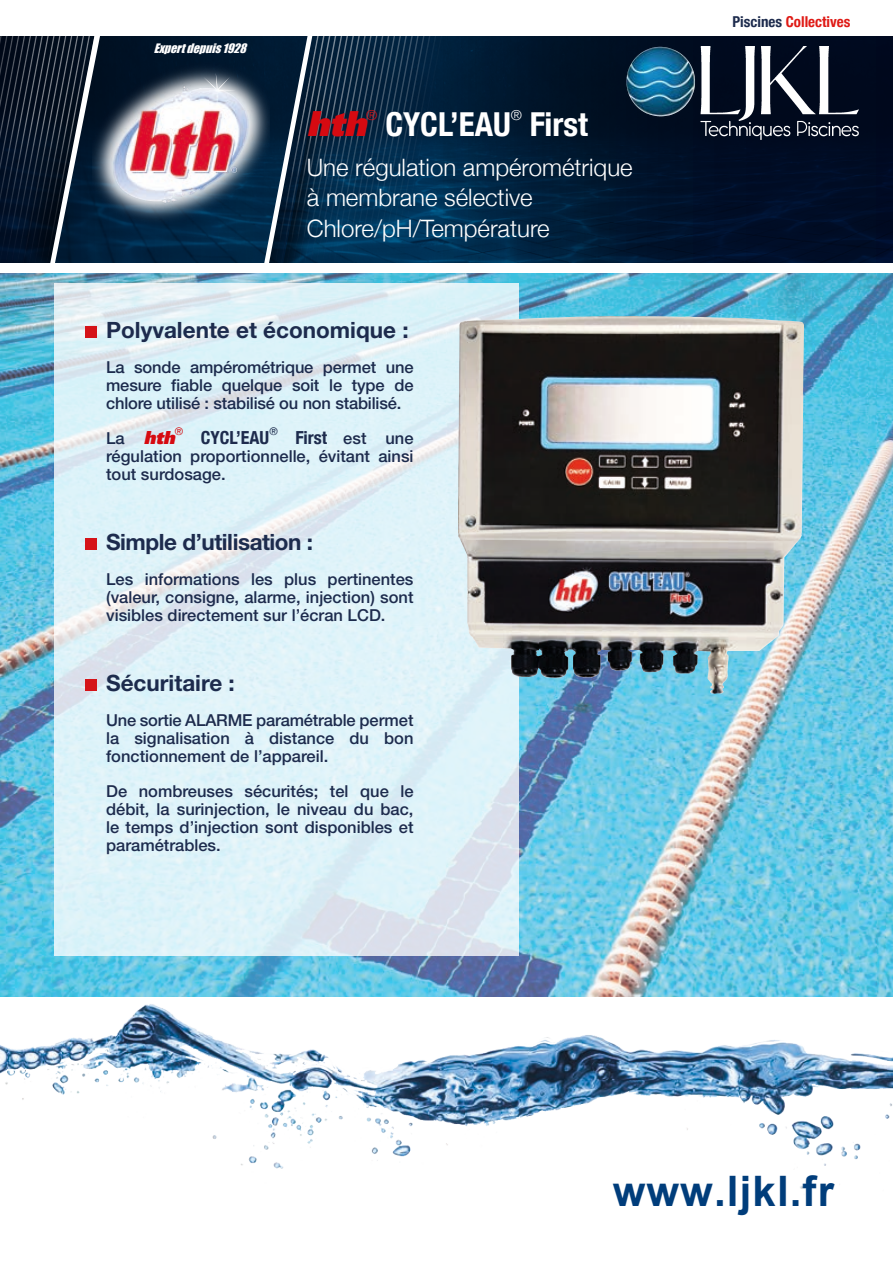
<style>
.page{position:relative;width:893px;height:1263px;background:#fff}
.page>*{position:absolute;margin:0;border:0;box-sizing:border-box;transform-origin:0 0}
.t1{font:700 42px "Arial";letter-spacing:.025em;color:#003d7b}
.Heading_25pt{font:34.5px "Univers LT Std X Black Obl";color:#d60a11}
.Heading_25pt-2{font:700 condensed 33px "Helvetica Neue";color:#fff}
.Heading_25pt-3{font:300 24px/30.6px "Helvetica Neue";color:#fff}
.t2{font:700 22.5px "Helvetica Neue LT Std";color:#1d2b4d}
.t3{font:700 22.5px "Helvetica Neue LT Std";letter-spacing:-.02em;color:#1d2b4d}
.t4{font:700 condensed 18px "Helvetica Neue";color:#1d2b4d}
.t5{font:18px "Univers LT Std X Black Obl";color:#d60a11}
.t6{font:500 16.5px/18px "Helvetica Neue LT Std";color:#1d2b4d;text-align:justify}
.t7{font:700 condensed 15px "Helvetica Neue";color:#df1a15}
.Heading_25pt-4{font:300 13.95px "Helvetica Neue";color:#d51318}
.Heading_25pt-5{font:300 13.95px "Helvetica Neue";color:#fff}
.MINITAB{font:italic 12px "Impact";color:#fff}
.t8{font:10.5px "Helvetica Neue";color:#d51318}
.t9{font:10.5px "Helvetica Neue";color:#1d2b4d}
.s1{font-family:"Helvetica Neue LT Std";font-weight:500;font-size:16.5px;color:#1d2b4d}
.s2{font-family:"Helvetica Neue";font-weight:700;font-stretch:condensed;font-size:18px}
.s3{color:#1d2b4d}
</style>
<div class="page">
<img style="left:111px;top:36px;width:782px;height:227px">
<svg style="left:262px;top:36px;width:207px;height:227px;background:#0d314e"></svg>
<svg style="left:0;top:36px;width:111px;height:227px;background:#192738"></svg>
<img style="left:92px;top:56px;width:178px;height:178px">
<img style="left:0;top:996px;width:893px;height:193px">
<img style="left:0;top:273px;width:893px;height:723px">
<svg style="left:54px;top:283px;width:465px;height:672px;background:#def0f6"></svg>
<div style="left:85px;top:326px;width:12px;height:12px;background:#d51318"></div>
<div style="left:85px;top:538px;width:12px;height:12px;background:#d51318"></div>
<div style="left:85px;top:679px;width:12px;height:12px;background:#d51318"></div>
<img style="left:458px;top:316px;width:346px;height:378px">
<img style="left:626px;top:47px;width:233px;height:93px">
<p class="MINITAB" style="left:154px;top:39px;width:99px">Expertdepuis1928</p>
<p class="Heading_25pt" style="left:307px;top:101px;width:61px">hth</p>
<p class="Heading_25pt-4" style="left:366px;top:103px;width:13px">®</p>
<p class="Heading_25pt-2" style="left:385px;top:97px;width:127px">CYCL’EAU</p>
<p class="Heading_25pt-5" style="left:511px;top:103px;width:13px">®</p>
<p class="Heading_25pt-2" style="left:530px;top:97px;width:60px">First</p>
<p class="Heading_25pt-3" style="left:307px;top:150px;width:327px">Une régulation ampérométrique à membrane sélective<br>Chlore/pH/Température</p>
<p class="t2" style="left:106px;top:316px;width:304px">Polyvalente et économique :</p>
<p class="t6" style="left:106px;top:358px;width:309px">La sonde ampérométrique permet une mesure fiable quelque soit le type de chlore utilisé : stabilisé ou non stabilisé.</p>
<p class="t5" style="left:106px;top:425px;width:70px"><span class="s1">La</span> hth</p>
<p class="t8" style="left:175px;top:423px;width:10px">®</p>
<p class="t4" style="left:201px;top:422px;width:70px">CYCL’EAU</p>
<p class="t9" style="left:269px;top:423px;width:10px">®</p>
<p class="t6" style="left:106px;top:429px;width:309px;text-indent:189px"><span class="s2">First</span> est une régulation proportionnelle, évitant ainsi tout surdosage.</p>
<p class="t3" style="left:106px;top:528px;width:209px">Simple d’utilisation :</p>
<p class="t6" style="left:106px;top:570px;width:309px">Les informations les plus pertinentes (valeur, consigne, alarme, injection) sont visibles directement sur l’écran LCD.</p>
<p class="t2" style="left:106px;top:669px;width:130px">Sécuritaire :</p>
<p class="t6" style="left:106px;top:711px;width:309px">Une sortie ALARME paramétrable permet la signalisation à distance du bon fonctionnement de l’appareil.</p>
<p class="t6" style="left:106px;top:782px;width:309px">De nombreuses sécurités; tel que le débit, la surinjection, le niveau du bac, le temps d’injection sont disponibles et paramétrables.</p>
<p class="t7" style="left:732px;top:9px;width:119px"><span class="s3">Piscines</span> Collectives</p>
<h1 class="t1" style="left:613px;top:1162px;width:223px">www.ljkl.fr</h1>
</div>
